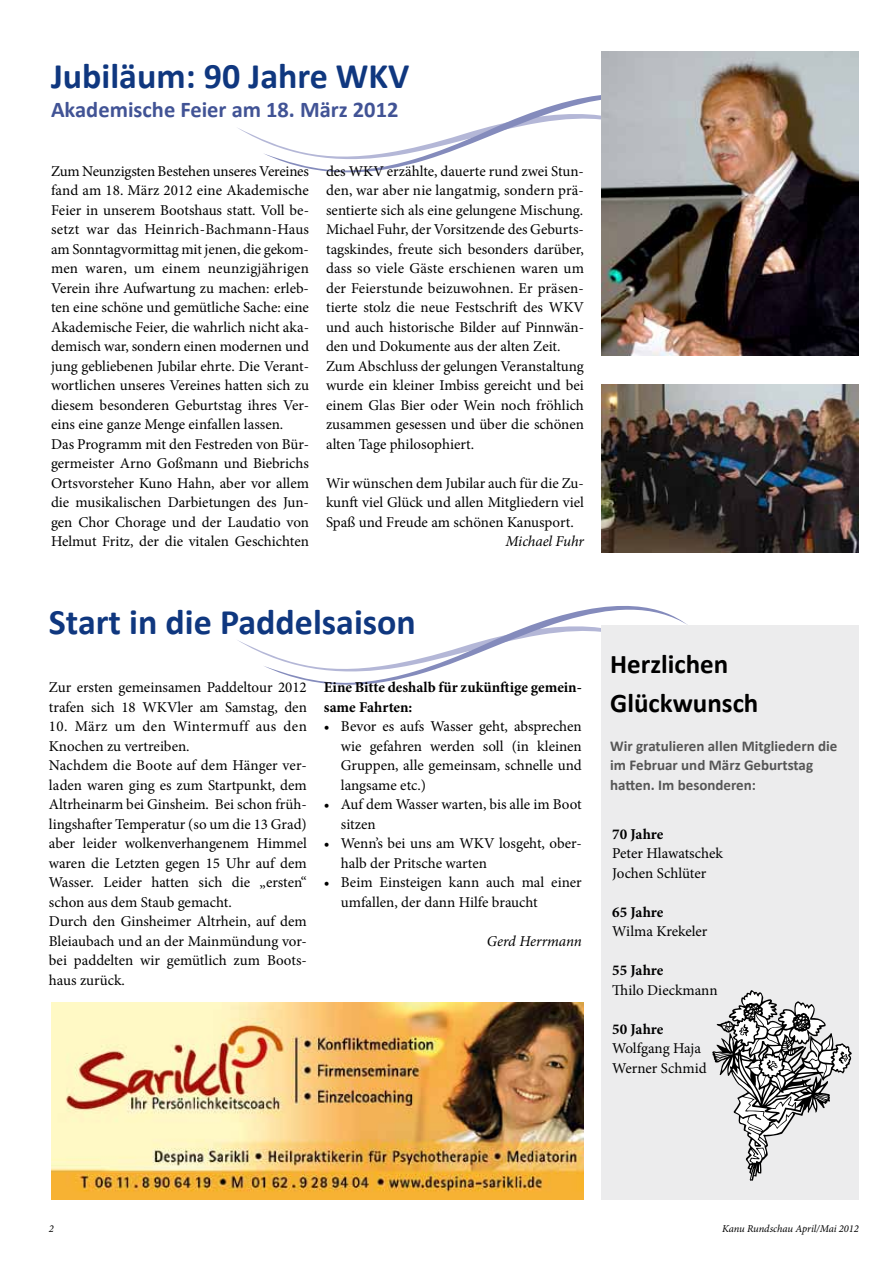
<style>
.page{position:relative;width:893px;height:1263px;background:#fff}
.page>*{position:absolute;margin:0;border:0;box-sizing:border-box;transform-origin:0 0}
.t1{font:700 36px "Calibri";color:#0f377f}
.t2{font:700 27px/39px "Calibri";color:#000}
.t3{font:700 22.5px "Calibri";color:#415395}
.t4{font:15px/19.5px "Minion Pro";color:#000}
.t5{font:700 15px/19.5px "Calibri";color:#565656}
.t6{font:700 15px/19.5px "Minion Pro";color:#000}
.t7{font:italic 15px "Minion Pro";letter-spacing:-.005em;color:#000}
.t8{font:italic 10.5px "Minion Pro";letter-spacing:-.01em;color:#000}
</style>
<div class="page">
<svg style="left:238px;top:78px;width:364px;height:103px"></svg>
<svg style="left:237px;top:606px;width:451px;height:87px"></svg>
<img style="left:602px;top:51px;width:257px;height:304px">
<img style="left:602px;top:385px;width:257px;height:168px">
<div style="left:602px;top:625px;width:257px;height:574px;background:#ececed"></div>
<svg style="left:712px;top:990px;width:140px;height:191px"></svg>
<img style="left:51px;top:1003px;width:532px;height:196px">
<h1 class="t1" style="left:51px;top:53px;width:360px">Jubiläum: 90 Jahre WKV</h1>
<h3 class="t3" style="left:51px;top:95px;width:349px">Akademische Feier am 18. März 2012</h3>
<p class="t4" style="left:51px;top:161px;width:259px">Zum Neunzigsten Bestehen unseres Vereines fand am 18. März 2012 eine Akademische Feier in unserem Bootshaus statt. Voll be&shy;setzt war das Heinrich-Bachmann-Haus am Sonntagvormittag mit jenen, die gekom&shy;men waren, um einem neunzigjährigen Verein ihre Aufwartung zu machen: erleb&shy;ten eine schöne und gemütliche Sache: eine Akademische Feier, die wahrlich nicht aka&shy;demisch war, sondern einen modernen und jung gebliebenen Jubilar ehrte. Die Verant&shy;wortlichen unseres Vereines hatten sich zu diesem besonderen Geburtstag ihres Ver&shy;eins eine ganze Menge einfallen lassen.<br>Das Programm mit den Festreden von Bür&shy;germeister Arno Goßmann und Biebrichs Ortsvorsteher Kuno Hahn, aber vor allem die musikalischen Darbietungen des Jun&shy;gen Chor Chorage und der Laudatio von Helmut Fritz, der die vitalen Geschichten</p>
<p class="t4" style="left:326px;top:161px;width:259px">des WKV erzählte, dauerte rund zwei Stun&shy;den, war aber nie langatmig, sondern prä&shy;sentierte sich als eine gelungene Mischung.<br>Michael Fuhr, der Vorsitzende des Geburts&shy;tagskindes, freute sich besonders darüber, dass so viele Gäste erschienen waren um der Feierstunde beizuwohnen. Er präsen&shy;tierte stolz die neue Festschrift des WKV und auch historische Bilder auf Pinnwän&shy;den und Dokumente aus der alten Zeit.<br>Zum Abschluss der gelungen Veranstaltung wurde ein kleiner Imbiss gereicht und bei einem Glas Bier oder Wein noch fröhlich zusammen gesessen und über die schönen alten Tage philosophiert.</p>
<p class="t4" style="left:326px;top:473px;width:259px;text-align:justify">Wir wünschen dem Jubilar auch für die Zu&shy;kunft viel Glück und allen Mitgliedern viel Spaß und Freude am schönen Kanusport.</p>
<p class="t7" style="left:506px;top:531px;width:80px">Michael Fuhr</p>
<h1 class="t1" style="left:49px;top:599px;width:369px">Start in die Paddelsaison</h1>
<p class="t4" style="left:49px;top:678px;width:259px">Zur ersten gemeinsamen Paddeltour 2012 trafen sich 18 WKVler am Samstag, den</p>
<p class="t4" style="left:49px;top:717px;width:259px">10. März um den Wintermuff aus den Knochen zu vertreiben.<br>Nachdem die Boote auf dem Hänger ver&shy;laden waren ging es zum Startpunkt, dem Altrheinarm bei Ginsheim. Bei schon früh&shy;lingshafter Temperatur (so um die 13 Grad) aber leider wolkenverhangenem Himmel waren die Letzten gegen 15 Uhr auf dem Wasser. Leider hatten sich die „ersten“ schon aus dem Staub gemacht.<br>Durch den Ginsheimer Altrhein, auf dem Bleiaubach und an der Mainmündung vor&shy;bei paddelten wir gemütlich zum Boots&shy;haus zurück.</p>
<p class="t6" style="left:324px;top:678px;width:259px">Eine Bitte deshalb für zukünftige gemein&shy;same Fahrten:</p>
<p class="t4" style="left:341px;top:717px;width:242px;text-align:justify;text-indent:-17px">• Bevor es aufs Wasser geht, absprechen wie gefahren werden soll (in kleinen Gruppen, alle gemeinsam, schnelle und langsame etc.)</p>
<p class="t4" style="left:341px;top:795px;width:242px;text-indent:-17px">• Auf dem Wasser warten, bis alle im Boot sitzen</p>
<p class="t4" style="left:341px;top:834px;width:242px;text-indent:-17px">• Wenn’s bei uns am WKV losgeht, ober&shy;halb der Pritsche warten</p>
<p class="t4" style="left:341px;top:873px;width:242px;text-indent:-17px">• Beim Einsteigen kann auch mal einer umfallen, der dann Hilfe braucht</p>
<p class="t7" style="left:487px;top:931px;width:96px">Gerd Herrmann</p>
<h2 class="t2" style="left:610px;top:644px;width:150px">Herzlichen<br>Glückwunsch</h2>
<p class="t5" style="left:610px;top:736px;width:229px">Wir gratulieren allen Mitgliedern die im Februar und März Geburtstag hatten. Im besonderen:</p>
<p class="t6" style="left:612px;top:824px;width:53px">70 Jahre</p>
<p class="t4" style="left:612px;top:844px;width:112px">Peter Hlawatschek<br>Jochen Schlüter</p>
<p class="t6" style="left:612px;top:902px;width:53px">65 Jahre</p>
<p class="t4" style="left:612px;top:922px;width:97px">Wilma Krekeler</p>
<p class="t6" style="left:612px;top:960px;width:53px">55 Jahre</p>
<p class="t4" style="left:612px;top:980px;width:107px">Thilo Dieckmann</p>
<p class="t6" style="left:612px;top:1019px;width:53px">50 Jahre</p>
<p class="t4" style="left:612px;top:1039px;width:96px">Wolfgang Haja<br>Werner Schmid</p>
<p class="t8" style="left:49px;top:1222px;width:7px">2</p>
<p class="t8" style="left:722px;top:1222px;width:138px">Kanu Rundschau April/Mai 2012</p>
</div>
